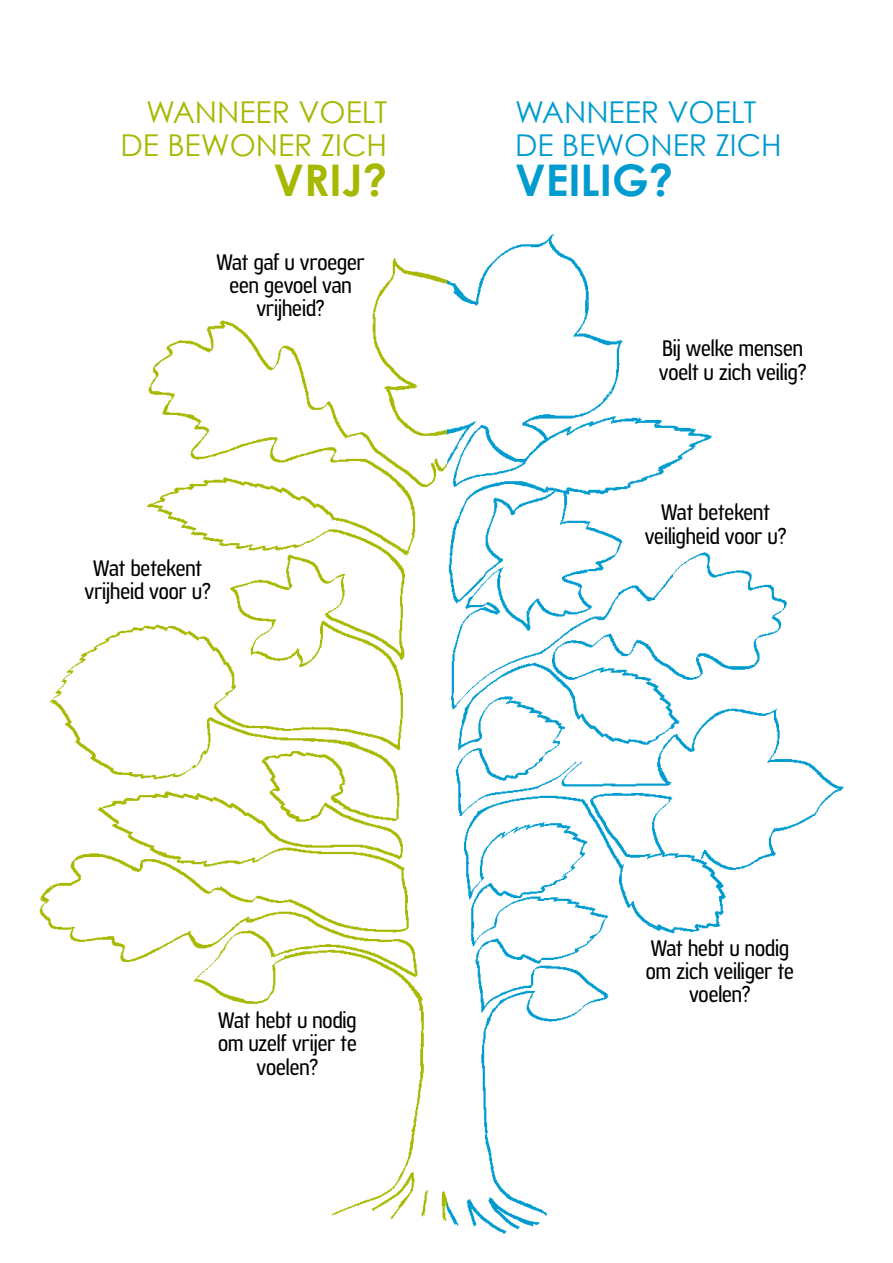
<style>
.page{position:relative;width:893px;height:1263px;background:#fff}
.page>*{position:absolute;margin:0;border:0;box-sizing:border-box;transform-origin:0 0}
.t1{font:700 43.65px "Century Gothic";color:#009bcf}
.t2{font:700 43.65px "Century Gothic";color:#a6b800}
.t3{font:30.15px/32.4px "Century Gothic";color:#009bcf}
.t4{font:30.15px/32.4px "Century Gothic";color:#a6b800;text-align:right}
.t5{font:21px/23.2px "Jesaya Bk";color:#000;text-align:center}
</style>
<div class="page">
<img style="left:39px;top:258px;width:409px;height:964px">
<img style="left:448px;top:234px;width:396px;height:1000px">
<h2 class="t4" style="left:121px;top:96px;width:268px">WANNEER VOELT<br>DE BEWONER ZICH</h2>
<h1 class="t2" style="left:274px;top:153px;width:115px">VRIJ?</h1>
<p class="t5" style="left:216px;top:250px;width:150px">Wat gaf u vroeger een gevoel van vrijheid?</p>
<p class="t5" style="left:85px;top:556px;width:128px">Wat betekent vrijheid voor u?</p>
<h2 class="t3" style="left:515px;top:96px;width:268px">WANNEER VOELT<br>DE BEWONER ZICH</h2>
<h1 class="t1" style="left:515px;top:153px;width:159px">VEILIG?</h1>
<p class="t5" style="left:659px;top:337px;width:149px;text-align:left">Bij welke mensen voelt u zich veilig?</p>
<p class="t5" style="left:645px;top:501px;width:143px">Wat betekent veiligheid voor u?</p>
<p class="t5" style="left:218px;top:1009px;width:140px">Wat hebt u nodig om uzelf vrijer te voelen?</p>
<p class="t5" style="left:646px;top:936px;width:150px">Wat hebt u nodig om zich veiliger te voelen?</p>
</div>
